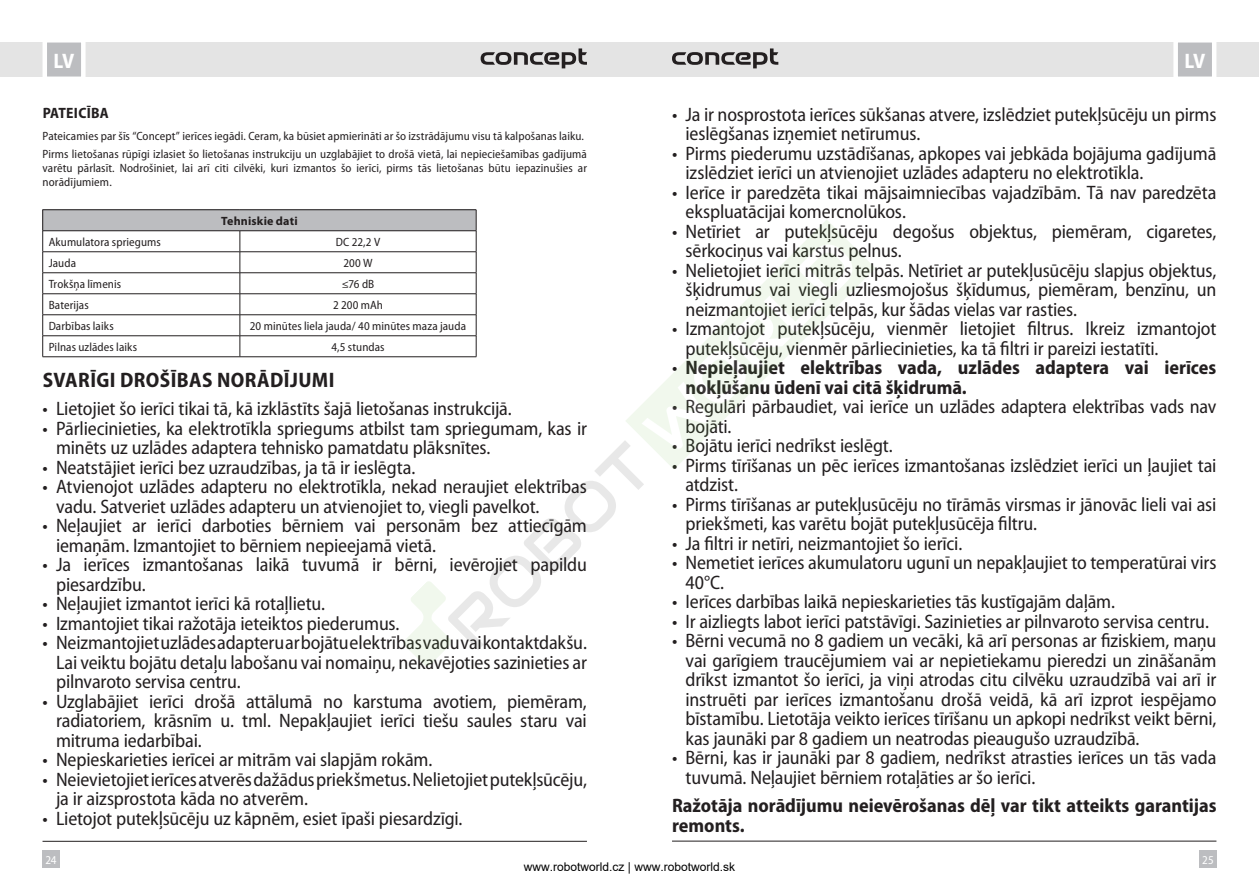
<style>
.page{position:relative;width:1259px;height:893px;background:#fff}
.page>*{position:absolute;margin:0;border:0;box-sizing:border-box;transform-origin:0 0}
.t1{font:700 semi-condensed 21px "Myriad Pro";letter-spacing:.02em;color:#231f20}
.t2{font:700 semi-condensed 21px "Myriad Pro";color:#fff}
.t3{font:semi-condensed 19.5px/19.5px "Myriad Pro";letter-spacing:-.01em;color:#231f20}
.t4{font:700 semi-condensed 19.5px/19.5px "Myriad Pro";color:#231f20}
.t5{font:700 semi-condensed 15px "Myriad Pro";letter-spacing:.02em;color:#231f20}
.t6{font:semi-condensed 12px/18px "Myriad Pro";letter-spacing:.005em;color:#231f20}
.t7{font:12px "Arial";color:#000}
.t8{font:700 12px "Myriad Pro";letter-spacing:.015em;color:#231f20}
.t9{font:semi-condensed 12px "Myriad Pro";color:#fff}
.s1{font-weight:400}
</style>
<div class="page">
<div style="left:629px;top:43px;width:630px;height:34px;background:#e4e4e4"></div>
<div style="left:0;top:43px;width:629px;height:34px;background:#e4e4e4"></div>
<div style="left:43px;top:850px;width:17px;height:17px;background:#bcbdc0"></div>
<div style="left:1199px;top:850px;width:17px;height:17px;background:#bcbdc0"></div>
<svg style="left:1171px;top:42px;width:47px;height:35px;background:#cdced0"></svg>
<svg style="left:40px;top:42px;width:48px;height:35px;background:#ceced0"></svg>
<hr style="left:672px;top:841px;width:544px;height:1px;background:#231f20">
<hr style="left:43px;top:841px;width:544px;height:1px;background:#231f20">
<svg style="left:480px;top:48px;width:107px;height:20px"></svg>
<svg style="left:672px;top:48px;width:106px;height:20px"></svg>
<div style="left:43px;top:210px;width:433px;height:21px;background:#bcbdc0"></div>
<hr style="left:43px;top:209px;width:197px;height:1px;background:#231f20">
<hr style="left:240px;top:209px;width:236px;height:1px;background:#231f20">
<hr style="left:43px;top:230px;width:197px;height:1px;background:#231f20">
<hr style="left:240px;top:230px;width:236px;height:1px;background:#231f20">
<hr style="left:43px;top:251px;width:197px;height:1px;background:#231f20">
<hr style="left:240px;top:251px;width:236px;height:1px;background:#231f20">
<hr style="left:43px;top:272px;width:197px;height:1px;background:#231f20">
<hr style="left:240px;top:272px;width:236px;height:1px;background:#231f20">
<hr style="left:43px;top:293px;width:197px;height:1px;background:#231f20">
<hr style="left:240px;top:293px;width:236px;height:1px;background:#231f20">
<hr style="left:43px;top:314px;width:197px;height:1px;background:#231f20">
<hr style="left:240px;top:314px;width:236px;height:1px;background:#231f20">
<hr style="left:43px;top:335px;width:197px;height:1px;background:#231f20">
<svg style="left:42px;top:210px;width:1px;height:147px"></svg>
<hr style="left:240px;top:335px;width:236px;height:1px;background:#231f20">
<svg style="left:240px;top:231px;width:1px;height:125px"></svg>
<hr style="left:43px;top:356px;width:197px;height:1px;background:#231f20">
<hr style="left:240px;top:356px;width:236px;height:1px;background:#231f20">
<svg style="left:383px;top:210px;width:477px;height:456px"></svg>
<p class="t2" style="left:54px;top:50px;width:22px">LV</p>
<p class="t2" style="left:1184px;top:50px;width:22px">LV</p>
<p class="t5" style="left:43px;top:104px;width:68px">PATEICĪBA</p>
<p class="t6" style="left:43px;top:127px;width:546px">Pateicamies par šīs “Concept” ierīces iegādi. Ceram, ka būsiet apmierināti ar šo izstrādājumu visu tā kalpošanas laiku.<br>Pirms lietošanas rūpīgi izlasiet šo lietošanas instrukciju un uzglabājiet to drošā vietā, lai nepieciešamības gadījumā</p>
<p class="t6" style="left:43px;top:161px;width:546px;line-height:13.8px">varētu pārlasīt. Nodrošiniet, lai arī citi cilvēki, kuri izmantos šo ierīci, pirms tās lietošanas būtu iepazinušies ar norādījumiem.</p>
<p class="t8" style="left:221px;top:214px;width:78px">Tehniskie dati</p>
<p class="t6" style="left:49px;top:233px;width:114px">Akumulatora spriegums</p>
<p class="t6" style="left:336px;top:233px;width:46px">DC 22,2 V</p>
<p class="t6" style="left:49px;top:254px;width:29px">Jauda</p>
<p class="t6" style="left:343px;top:254px;width:31px">200 W</p>
<p class="t6" style="left:49px;top:275px;width:74px">Trokšņa līmenis</p>
<p class="t6" style="left:342px;top:275px;width:34px">≤76 dB</p>
<p class="t6" style="left:49px;top:296px;width:41px">Baterijas</p>
<p class="t6" style="left:333px;top:296px;width:52px">2 200 mAh</p>
<p class="t6" style="left:49px;top:317px;width:67px">Darbības laiks</p>
<p class="t6" style="left:250px;top:317px;width:218px">20 minūtes liela jauda/ 40 minūtes maza jauda</p>
<p class="t6" style="left:49px;top:338px;width:90px">Pilnas uzlādes laiks</p>
<p class="t6" style="left:331px;top:338px;width:55px">4,5 stundas</p>
<p class="t1" style="left:43px;top:368px;width:293px">SVARĪGI DROŠĪBAS NORĀDĪJUMI</p>
<p class="t3" style="left:43px;top:399px;width:471px">• Lietojiet šo ierīci tikai tā, kā izklāstīts šajā lietošanas instrukcijā.</p>
<p class="t3" style="left:56px;top:419px;width:532px;text-indent:-13px">• Pārliecinieties, ka elektrotīkla spriegums atbilst tam spriegumam, kas ir minēts uz uzlādes adaptera tehnisko pamatdatu plāksnītes.</p>
<p class="t3" style="left:43px;top:458px;width:374px">• Neatstājiet ierīci bez uzraudzības, ja tā ir ieslēgta.</p>
<p class="t3" style="left:56px;top:477px;width:532px;text-indent:-13px">• Atvienojot uzlādes adapteru no elektrotīkla, nekad neraujiet elektrības vadu. Satveriet uzlādes adapteru un atvienojiet to, viegli pavelkot.</p>
<p class="t3" style="left:56px;top:516px;width:532px;text-indent:-13px">• Neļaujiet ar ierīci darboties bērniem vai personām bez attiecīgām iemaņām. Izmantojiet to bērniem nepieejamā vietā.</p>
<p class="t3" style="left:56px;top:555px;width:532px;text-indent:-13px">• Ja ierīces izmantošanas laikā tuvumā ir bērni, ievērojiet papildu piesardzību.</p>
<p class="t3" style="left:43px;top:594px;width:284px">• Neļaujiet izmantot ierīci kā rotaļlietu.</p>
<p class="t3" style="left:43px;top:614px;width:358px">• Izmantojiet tikai ražotāja ieteiktos piederumus.</p>
<p class="t3" style="left:56px;top:633px;width:532px;text-align:justify;text-indent:-13px">• Neizmantojiet uzlādes adapteru ar bojātu elektrības vadu vai kontaktdakšu.<br>Lai veiktu bojātu detaļu labošanu vai nomaiņu, nekavējoties sazinieties ar pilnvaroto servisa centru.</p>
<p class="t3" style="left:56px;top:692px;width:532px;text-align:justify;text-indent:-13px">• Uzglabājiet ierīci drošā attālumā no karstuma avotiem, piemēram, radiatoriem, krāsnīm u. tml. Nepakļaujiet ierīci tiešu saules staru vai mitruma iedarbībai.</p>
<p class="t3" style="left:43px;top:750px;width:391px">• Nepieskarieties ierīcei ar mitrām vai slapjām rokām.</p>
<p class="t3" style="left:56px;top:770px;width:532px;text-indent:-13px">• Neievietojiet ierīces atverēs dažādus priekšmetus. Nelietojiet putekļsūcēju, ja ir aizsprostota kāda no atverēm.</p>
<p class="t3" style="left:43px;top:809px;width:421px">• Lietojot putekļsūcēju uz kāpnēm, esiet īpaši piesardzīgi.</p>
<p class="t3" style="left:685px;top:105px;width:532px;text-indent:-13px">• Ja ir nosprostota ierīces sūkšanas atvere, izslēdziet putekļsūcēju un pirms ieslēgšanas izņemiet netīrumus.</p>
<p class="t3" style="left:685px;top:144px;width:532px;text-indent:-13px">• Pirms piederumu uzstādīšanas, apkopes vai jebkāda bojājuma gadījumā izslēdziet ierīci un atvienojiet uzlādes adapteru no elektrotīkla.</p>
<p class="t3" style="left:685px;top:183px;width:532px;text-indent:-13px">• Ierīce ir paredzēta tikai mājsaimniecības vajadzībām. Tā nav paredzēta ekspluatācijai komercnolūkos.</p>
<p class="t3" style="left:685px;top:222px;width:532px;text-indent:-13px">• Netīriet ar putekļsūcēju degošus objektus, piemēram, cigaretes, sērkociņus vai karstus pelnus.</p>
<p class="t3" style="left:685px;top:261px;width:532px;text-align:justify;text-indent:-13px">• Nelietojiet ierīci mitrās telpās. Netīriet ar putekļusūcēju slapjus objektus, šķidrumus vai viegli uzliesmojošus šķīdumus, piemēram, benzīnu, un neizmantojiet ierīci telpās, kur šādas vielas var rasties.</p>
<p class="t3" style="left:685px;top:320px;width:532px;text-indent:-13px">• Izmantojot putekļsūcēju, vienmēr lietojiet filtrus. Ikreiz izmantojot putekļsūcēju, vienmēr pārliecinieties, ka tā filtri ir pareizi iestatīti.</p>
<p class="t4" style="left:685px;top:358px;width:532px;text-indent:-13px"><span class="s1">•</span> Nepieļaujiet elektrības vada, uzlādes adaptera vai ierīces nokļūšanu ūdenī vai citā šķidrumā.</p>
<p class="t3" style="left:685px;top:398px;width:532px;text-indent:-14px">• Regulāri pārbaudiet, vai ierīce un uzlādes adaptera elektrības vads nav bojāti.</p>
<p class="t3" style="left:672px;top:437px;width:222px">• Bojātu ierīci nedrīkst ieslēgt.</p>
<p class="t3" style="left:685px;top:456px;width:532px;text-indent:-13px">• Pirms tīrīšanas un pēc ierīces izmantošanas izslēdziet ierīci un ļaujiet tai atdzist.</p>
<p class="t3" style="left:685px;top:495px;width:532px;text-indent:-13px">• Pirms tīrīšanas ar putekļusūcēju no tīrāmās virsmas ir jānovāc lieli vai asi priekšmeti, kas varētu bojāt putekļusūcēja filtru.</p>
<p class="t3" style="left:672px;top:534px;width:292px">• Ja filtri ir netīri, neizmantojiet šo ierīci.</p>
<p class="t3" style="left:685px;top:554px;width:532px;text-indent:-14px">• Nemetiet ierīces akumulatoru ugunī un nepakļaujiet to temperatūrai virs<br>40°C.</p>
<p class="t3" style="left:672px;top:593px;width:444px">• Ierīces darbības laikā nepieskarieties tās kustīgajām daļām.</p>
<p class="t3" style="left:672px;top:612px;width:538px">• Ir aizliegts labot ierīci patstāvīgi. Sazinieties ar pilnvaroto servisa centru.</p>
<p class="t3" style="left:685px;top:632px;width:532px;text-align:justify;text-indent:-13px">• Bērni vecumā no 8 gadiem un vecāki, kā arī personas ar fiziskiem, maņu vai garīgiem traucējumiem vai ar nepietiekamu pieredzi un zināšanām drīkst izmantot šo ierīci, ja viņi atrodas citu cilvēku uzraudzībā vai arī ir instruēti par ierīces izmantošanu drošā veidā, kā arī izprot iespējamo bīstamību. Lietotāja veikto ierīces tīrīšanu un apkopi nedrīkst veikt bērni, kas jaunāki par 8 gadiem un neatrodas pieaugušo uzraudzībā.</p>
<p class="t3" style="left:685px;top:749px;width:532px;text-indent:-13px">• Bērni, kas ir jaunāki par 8 gadiem, nedrīkst atrasties ierīces un tās vada tuvumā. Neļaujiet bērniem rotaļāties ar šo ierīci.</p>
<p class="t4" style="left:672px;top:796px;width:546px">Ražotāja norādījumu neievērošanas dēļ var tikt atteikts garantijas remonts.</p>
<p class="t7" style="left:524px;top:859px;width:213px">www.robotworld.cz | www.robotworld.sk</p>
<p class="t9" style="left:45px;top:853px;width:13px">24</p>
<p class="t9" style="left:1202px;top:853px;width:13px">25</p>
</div>
